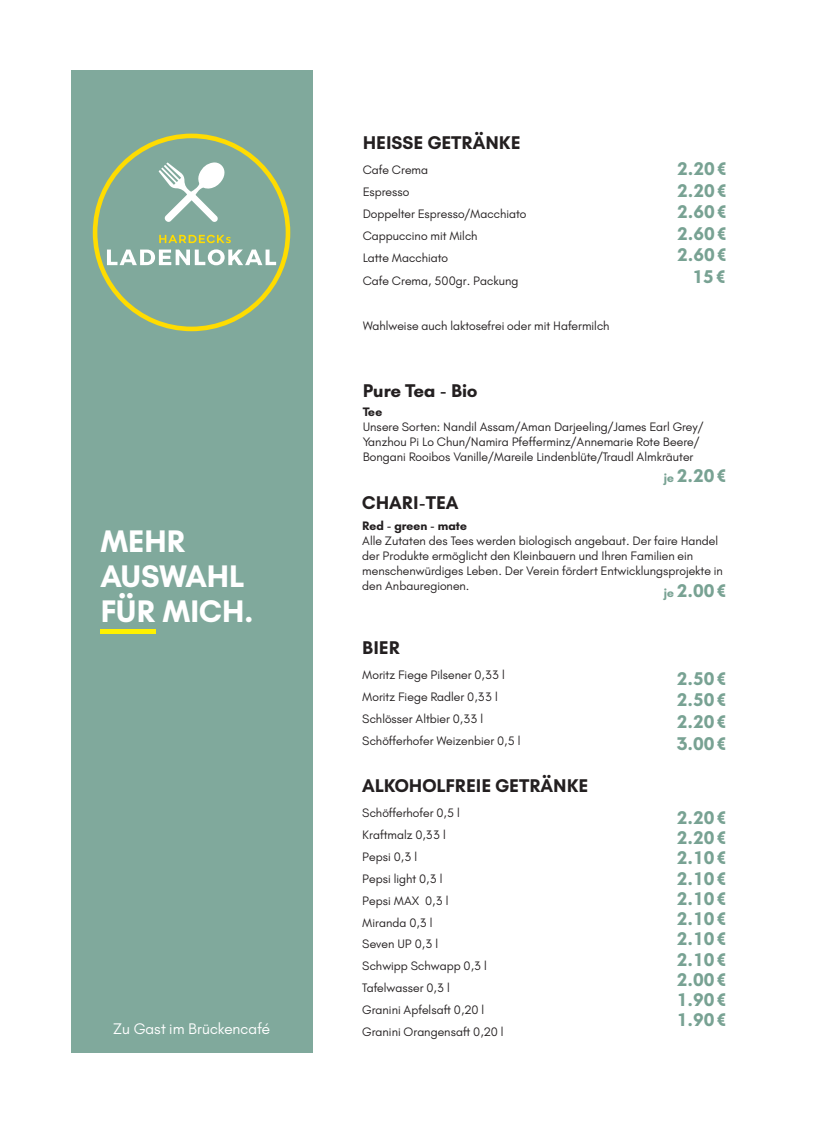
<style>
.page{position:relative;width:815px;height:1124px;background:#fff}
.page>*{position:absolute;margin:0;border:0;box-sizing:border-box;transform-origin:0 0}
.t1{font:700 31.75px/35px "Glacial Indifference";letter-spacing:-.015em;color:#fff}
.t2{font:700 18.75px/20.2px "Glacial Indifference";color:#78a293;text-align:justify}
.t3{font:700 18.75px "Glacial Indifference";color:#231f20}
.t4{font:15.62px "Glacial Indifference";color:#fff}
.t5{font:12.5px/21.9px "Glacial Indifference";color:#231f20}
.t6{font:700 12.5px "Glacial Indifference";color:#231f20}
.s1{font-size:12.5px}
</style>
<div class="page">
<div style="left:71px;top:71px;width:242px;height:981px;background:#80a99c"></div>
<hr style="left:100px;top:629px;width:56px;height:4px;background:#fff101">
<svg style="left:93px;top:134px;width:197px;height:197px"></svg>
<svg style="left:159px;top:162px;width:66px;height:60px"></svg>
<svg style="left:159px;top:235px;width:72px;height:8px"></svg>
<svg style="left:107px;top:249px;width:169px;height:16px"></svg>
<h1 class="t1" style="left:100px;top:524px;width:155px">MEHR<br>AUSWAHL<br>FÜR MICH.</h1>
<p class="t4" style="left:113px;top:1019px;width:158px">Zu Gast im Brückencafé</p>
<h2 class="t3" style="left:363px;top:131px;width:159px">HEISSE GETRÄNKE</h2>
<p class="t5" style="left:363px;top:159px;width:165px">Cafe Crema<br>Espresso<br>Doppelter Espresso/Macchiato<br>Cappuccino mit Milch<br>Latte Macchiato<br>Cafe Crema, 500gr. Packung</p>
<p class="t5" style="left:363px;top:314px;width:248px">Wahlweise auch laktosefrei oder mit Hafermilch</p>
<h2 class="t3" style="left:363px;top:379px;width:116px">Pure Tea - Bio</h2>
<h2 class="t2" style="left:677px;top:158px;width:51px;line-height:21.6px;text-align:right">2.20€<br>2.20€<br>2.60€<br>2.60€<br>2.60€<br>15€</h2>
<p class="t6" style="left:363px;top:404px;width:21px">Tee</p>
<p class="t5" style="left:363px;top:419px;width:342px;line-height:15px">Unsere Sorten: Nandil Assam/Aman Darjeeling/James Earl Grey/<br>Yanzhou Pi Lo Chun/Namira Pfefferminz/Annemarie Rote Beere/<br>Bongani Rooibos Vanille/Mareile Lindenblüte/Traudl Almkräuter</p>
<h2 class="t2" style="left:664px;top:465px;width:64px"><span class="s1">je</span> 2.20€</h2>
<h2 class="t3" style="left:362px;top:491px;width:98px">CHARI-TEA</h2>
<p class="t6" style="left:362px;top:518px;width:106px">Red - green - mate</p>
<p class="t5" style="left:362px;top:533px;width:362px;line-height:15px">Alle Zutaten des Tees werden biologisch angebaut. Der faire Handel der Produkte ermöglicht den Kleinbauern und Ihren Familien ein menschenwürdiges Leben. Der Verein fördert Entwicklungsprojekte in den Anbauregionen.</p>
<h2 class="t2" style="left:664px;top:580px;width:64px"><span class="s1">je</span> 2.00€</h2>
<h2 class="t3" style="left:362px;top:636px;width:39px">BIER</h2>
<p class="t5" style="left:362px;top:663px;width:160px">Moritz Fiege Pilsener 0,33 l<br>Moritz Fiege Radler 0,33 l<br>Schlösser Altbier 0,33 l<br>Schöfferhofer Weizenbier 0,5 l</p>
<h2 class="t2" style="left:677px;top:667px;width:51px;line-height:21.6px">2.50€ 2.50€ 2.20€ 3.00€</h2>
<h2 class="t3" style="left:362px;top:774px;width:228px">ALKOHOLFREIE GETRÄNKE</h2>
<p class="t5" style="left:362px;top:801px;width:143px">Schöfferhofer 0,5 l<br>Kraftmalz 0,33 l<br>Pepsi 0,3 l<br>Pepsi light 0,3 l<br>Pepsi MAX 0,3 l<br>Miranda 0,3 l<br>Seven UP 0,3 l<br>Schwipp Schwapp 0,3 l<br>Tafelwasser 0,3 l<br>Granini Apfelsaft 0,20 l<br>Granini Orangensaft 0,20 l</p>
<h2 class="t2" style="left:677px;top:807px;width:51px">2.20€ 2.20€ 2.10€ 2.10€ 2.10€ 2.10€ 2.10€ 2.10€ 2.00€ 1.90€ 1.90€</h2>
</div>
